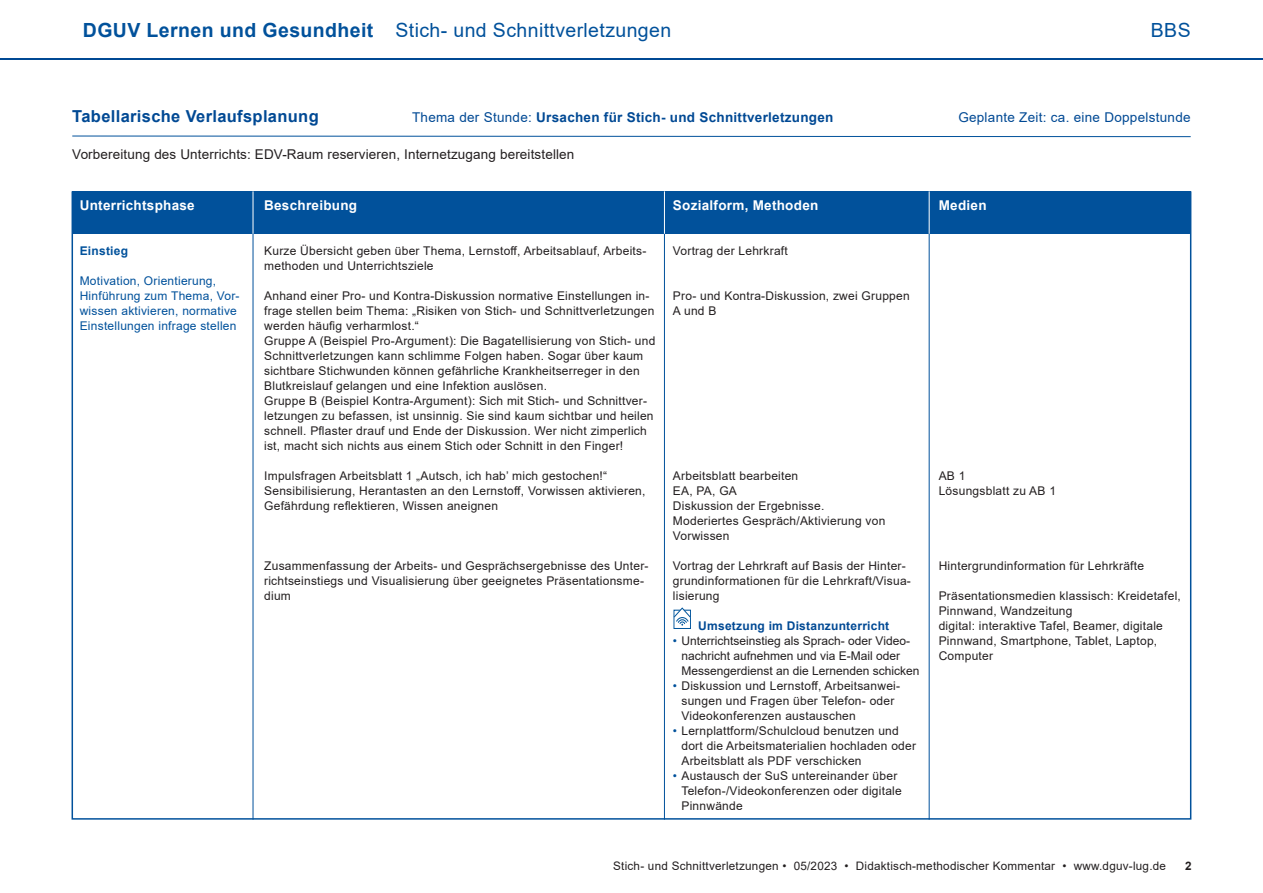
<style>
.page{position:relative;width:1263px;height:893px;background:#fff}
.page>*{position:absolute;margin:0;border:0;box-sizing:border-box;transform-origin:0 0}
.t1{font:19.5px "Arial";letter-spacing:.02em;color:#01519b}
.Zwischenueberschrift{font:700 16.5px "Arial";letter-spacing:.02em;color:#004994}
.Zwischenueberschrift-2{font:13.5px "Arial";letter-spacing:.01em;color:#231f20}
.Zwischenueberschrift-3{font:700 13.5px "Arial";letter-spacing:.02em;color:#004994}
.Fliesstext{font:700 13.5px "Arial";letter-spacing:.02em;color:#fff}
.Zwischenueberschrift-4{font:13.5px "Arial";letter-spacing:.02em;color:#004994}
.Fliesstext-2{font:12px/15px "Arial";letter-spacing:.02em;color:#231f20}
.Fliesstext-3{font:12px/15px "Arial";color:#231f20}
.Fliesstext-4{font:12px/15px "Arial";letter-spacing:.02em;color:#01519b}
.Fliesstext-5{font:700 12px "Arial";letter-spacing:.02em;color:#004994}
.Fliesstext-6{font:700 12px "Arial";letter-spacing:.02em;color:#01519b}
.t2{font:11.7px "Arial";letter-spacing:.02em;color:#231f20}
.t3{font:700 11.7px "Arial";color:#231f20}
.s1{font-weight:700}
.s2{font-weight:400}
.s3{color:#01519b}
</style>
<div class="page">
<hr style="left:0;top:58px;width:1263px;height:2px;background:#004994">
<svg style="left:72px;top:135px;width:1119px;height:2px"></svg>
<div style="left:72px;top:191px;width:1119px;height:43px;background:#01519b"></div>
<hr style="left:253px;top:191px;width:1px;height:43px;background:#fff">
<hr style="left:253px;top:234px;width:1px;height:586px;background:#01519b">
<hr style="left:929px;top:191px;width:1px;height:43px;background:#fff">
<hr style="left:929px;top:234px;width:1px;height:586px;background:#01519b">
<hr style="left:664px;top:191px;width:1px;height:43px;background:#fff">
<hr style="left:664px;top:234px;width:1px;height:586px;background:#01519b">
<div style="left:673px;top:610px;width:18px;height:19px;border:1px solid #01559c"></div>
<svg style="left:673px;top:607px;width:18px;height:19px"></svg>
<h1 class="t1" style="left:83px;top:16px;width:590px"><span class="s1">DGUV Lernen und Gesundheit</span> Stich- und Schnittverletzungen</h1>
<h1 class="t1" style="left:1151px;top:16px;width:41px">BBS</h1>
<p class="Zwischenueberschrift" style="left:72px;top:105px;width:248px">Tabellarische Verlaufsplanung</p>
<p class="Zwischenueberschrift-3" style="left:412px;top:108px;width:423px"><span class="s2">Thema der Stunde:</span> Ursachen für Stich- und Schnittverletzungen</p>
<p class="Zwischenueberschrift-4" style="left:958px;top:108px;width:234px">Geplante Zeit: ca. eine Doppelstunde</p>
<p class="Zwischenueberschrift-2" style="left:72px;top:145px;width:504px">Vorbereitung des Unterrichts: EDV-Raum reservieren, Internetzugang bereitstellen</p>
<p class="Fliesstext" style="left:80px;top:195px;width:117px">Unterrichtsphase</p>
<p class="Fliesstext-6" style="left:80px;top:242px;width:50px">Einstieg</p>
<p class="Fliesstext-4" style="left:80px;top:273px;width:161px">Motivation, Orientierung,<br>Hinführung zum Thema, Vor&shy;wissen aktivieren, normative<br>Einstellungen infrage stellen</p>
<p class="Fliesstext" style="left:673px;top:195px;width:147px">Sozialform, Methoden</p>
<p class="Fliesstext-2" style="left:673px;top:243px;width:116px">Vortrag der Lehrkraft</p>
<p class="Fliesstext-2" style="left:673px;top:288px;width:238px">Pro- und Kontra-Diskussion, zwei Gruppen<br>A und B</p>
<p class="Fliesstext" style="left:264px;top:195px;width:94px">Beschreibung</p>
<p class="Fliesstext-2" style="left:264px;top:243px;width:384px">Kurze Übersicht geben über Thema, Lernstoff, Arbeitsablauf, Arbeits&shy;methoden und Unterrichtsziele</p>
<p class="Fliesstext-2" style="left:264px;top:288px;width:392px">Anhand einer Pro- und Kontra-Diskussion normative Einstellungen in&shy;frage stellen beim Thema: „Risiken von Stich- und Schnittverletzungen werden häufig verharmlost.“</p>
<p class="Fliesstext-2" style="left:264px;top:333px;width:393px">Gruppe A (Beispiel Pro-Argument): Die Bagatellisierung von Stich- und Schnittverletzungen kann schlimme Folgen haben. Sogar über kaum sichtbare Stichwunden können gefährliche Krankheitserreger in den Blutkreislauf gelangen und eine Infektion auslösen.</p>
<p class="Fliesstext-2" style="left:264px;top:393px;width:391px">Gruppe B (Beispiel Kontra-Argument): Sich mit Stich- und Schnittver&shy;letzungen zu befassen, ist unsinnig. Sie sind kaum sichtbar und heilen schnell. Pflaster drauf und Ende der Diskussion. Wer nicht zimperlich ist, macht sich nichts aus einem Stich oder Schnitt in den Finger!</p>
<p class="Fliesstext-2" style="left:264px;top:468px;width:345px">Impulsfragen Arbeitsblatt 1 „Autsch, ich hab’ mich gestochen!“</p>
<p class="Fliesstext-2" style="left:264px;top:483px;width:383px">Sensibilisierung, Herantasten an den Lernstoff, Vorwissen aktivieren,<br>Gefährdung reflektieren, Wissen aneignen</p>
<p class="Fliesstext" style="left:939px;top:195px;width:49px">Medien</p>
<p class="Fliesstext-2" style="left:939px;top:468px;width:28px">AB 1</p>
<p class="Fliesstext-2" style="left:939px;top:483px;width:119px">Lösungsblatt zu AB 1</p>
<p class="Fliesstext-2" style="left:673px;top:468px;width:127px">Arbeitsblatt bearbeiten</p>
<p class="Fliesstext-2" style="left:673px;top:483px;width:65px">EA, PA, GA</p>
<p class="Fliesstext-2" style="left:673px;top:498px;width:153px">Diskussion der Ergebnisse.</p>
<p class="Fliesstext-2" style="left:673px;top:513px;width:214px">Moderiertes Gespräch/Aktivierung von<br>Vorwissen</p>
<p class="Fliesstext-2" style="left:673px;top:558px;width:239px">Vortrag der Lehrkraft auf Basis der Hinter&shy;grundinformationen für die Lehrkraft/Visua&shy;lisierung</p>
<p class="Fliesstext-5" style="left:698px;top:617px;width:192px">Umsetzung im Distanzunterricht</p>
<p class="Fliesstext-3" style="left:681px;top:633px;width:240px;text-indent:-9px"><span class="s3">•</span> Unterrichtseinstieg als Sprach- oder Video&shy;nachricht aufnehmen und via E-Mail oder<br>Messengerdienst an die Lernenden schicken</p>
<p class="Fliesstext-2" style="left:681px;top:678px;width:220px;text-indent:-9px"><span class="s3">•</span> Diskussion und Lernstoff, Arbeitsanwei&shy;sungen und Fragen über Telefon- oder<br>Videokonferenzen austauschen</p>
<p class="Fliesstext-2" style="left:681px;top:723px;width:236px;text-indent:-9px"><span class="s3">•</span> Lernplattform/Schulcloud benutzen und dort die Arbeitsmaterialien hochladen oder<br>Arbeitsblatt als PDF verschicken</p>
<p class="Fliesstext-2" style="left:681px;top:768px;width:222px;text-indent:-9px"><span class="s3">•</span> Austausch der SuS untereinander über<br>Telefon-/Videokonferenzen oder digitale<br>Pinnwände</p>
<p class="Fliesstext-2" style="left:264px;top:558px;width:386px">Zusammenfassung der Arbeits- und Gesprächsergebnisse des Unter&shy;richtseinstiegs und Visualisierung über geeignetes Präsentationsme&shy;dium</p>
<p class="Fliesstext-2" style="left:939px;top:558px;width:207px">Hintergrundinformation für Lehrkräfte</p>
<p class="Fliesstext-2" style="left:939px;top:588px;width:244px">Präsentationsmedien klassisch: Kreidetafel,<br>Pinnwand, Wandzeitung</p>
<p class="Fliesstext-2" style="left:939px;top:618px;width:226px">digital: interaktive Tafel, Beamer, digitale<br>Pinnwand, Smartphone, Tablet, Laptop,<br>Computer</p>
<p class="t2" style="left:613px;top:857px;width:554px">Stich- und Schnittverletzungen • 05/2023 • Didaktisch-methodischer Kommentar • www.dguv-lug.de</p>
<p class="t3" style="left:1185px;top:857px;width:8px">2</p>
</div>
